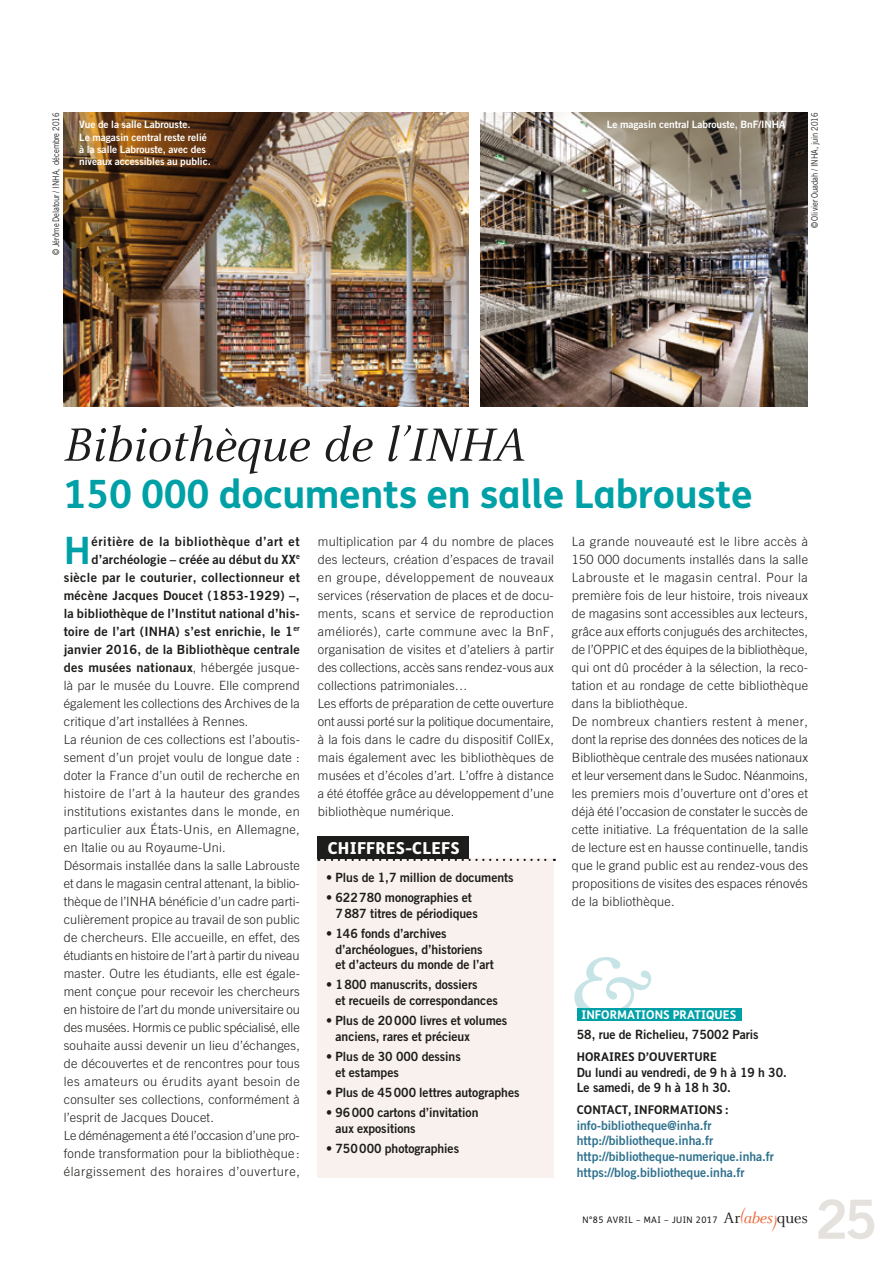
<style>
.page{position:relative;width:893px;height:1263px;background:#fff}
.page>*{position:absolute;margin:0;border:0;box-sizing:border-box;transform-origin:0 0}
.t1{font:85.5px "Yuplant Plantin Reg Ita";color:#c6e3e6}
.t2{font:54px "Trade Gothic Bold Two";color:#e5e1dd}
.t3{font:italic 51.45px "Celeste";color:#1d1d1b}
.t4{font:700 39px "FS Me";letter-spacing:-.01em;color:#00a0a7}
.t5{font:37.65px "Trade Gothic Bold Two";color:#00a0a7}
.t6{font:800 16.5px "FS Me";letter-spacing:.015em;color:#fff}
.t7{font:300 12.75px/18px "Trade Gothic";letter-spacing:.015em;color:#1d1d1b}
.t8{font:12.75px/15.8px "Trade Gothic Bold Two";letter-spacing:-.005em;color:#1d1d1b;scale:.96 1}
.t9{font:12.75px/18px "Trade Gothic Bold Two";letter-spacing:-.005em;color:#1d1d1b;text-align:justify}
.t10{font:12.75px/15.8px "Trade Gothic Bold Two";letter-spacing:-.005em;color:#2e718e;scale:.96 1}
.t11{font:12.75px "Trade Gothic Bold Two";letter-spacing:.015em;color:#1d1d1b}
.t12{font:12.75px "Trade Gothic Bold Two";letter-spacing:.04em;color:#1d1d1b}
.t13{font:700 12px "FS Me";letter-spacing:.005em;color:#1d1d1b}
.t14{font:700 12px "FS Me";letter-spacing:.005em;color:#fff}
.t15{font:10.2px/12.3px "Trade Gothic Bold Two";letter-spacing:-.005em;color:#fff}
.t16{font:9px "Trade Gothic";letter-spacing:-.005em;color:#1d1d1b;scale:.84 1}
.t17{font:9px "FS Me";letter-spacing:.05em;color:#1d1d1b}
.s1{font-family:"Trade Gothic";font-weight:300}
.s2{color:#1d1d1b}
.s3{font-family:"Celeste";font-size:16.5px}
.s4{font-family:"Celeste";font-style:italic;font-size:16.5px;color:#ec6839}
</style>
<div class="page">
<img style="left:481px;top:113px;width:327px;height:293px">
<img style="left:64px;top:113px;width:405px;height:293px">
<div style="left:577px;top:1008px;width:165px;height:13px;background:#00a0a7"></div>
<div style="left:317px;top:859px;width:237px;height:319px;background:#f9f1ed"></div>
<div style="left:317px;top:836px;width:152px;height:23px;background:#1d1d1b"></div>
<svg style="left:325px;top:859px;width:230px;height:2px"></svg>
<p class="t16" style="left:50px;top:255px;width:171px;rotate:-90deg">© Jérôme Delatour / INHA, décembre 2016</p>
<p class="t16" style="left:809px;top:228px;width:139px;rotate:-90deg">© Olivier Ouadah / INHA, juin 2016</p>
<p class="t15" style="left:79px;top:118px;width:113px">Vue de la salle Labrouste.</p>
<p class="t15" style="left:607px;top:118px;width:180px">Le magasin central Labrouste, BnF/INHA</p>
<p class="t15" style="left:79px;top:131px;width:133px">Le magasin central reste relié à la salle Labrouste, avec des niveaux accessibles au public.</p>
<h3 class="t3" style="left:64px;top:418px;width:462px">Bibiothèque de l’INHA</h3>
<h3 class="t4" style="left:64px;top:464px;width:690px">150 000 DOCUMENTS EN SALLE LABROUSTE</h3>
<h3 class="t5" style="left:64px;top:527px;width:22px">H</h3>
<p class="t12" style="left:92px;top:533px;width:210px">éritière de la bibliothèque d’art et</p>
<p class="t9" style="left:92px;top:550px;width:210px">d’archéologie – créée au début du XX<sup>e</sup></p>
<p class="t9" style="left:64px;top:568px;width:238px">siècle par le couturier, collectionneur et</p>
<p class="t11" style="left:64px;top:587px;width:237px">mécène Jacques Doucet (1853-1929) –,</p>
<p class="t9" style="left:64px;top:604px;width:237px">la bibliothèque de l’I nstitut national d’his-</p>
<p class="t9" style="left:64px;top:622px;width:89px">toire de l’art (INH</p>
<p class="t9" style="left:64px;top:622px;width:238px;text-indent:104px">A) s’est enrichie, le 1<sup>er </sup>janvier 2016, de la Bibliothèque centrale des musées nationaux<span class="s1">, hébergée jusque-</span></p>
<p class="t7" style="left:64px;top:676px;width:238px">là par le musée du Louvre. Elle comprend également les collections des Archives de la critique d’art installées à Rennes.<br>La réunion de ces collections est l’aboutis&shy;sement d’un projet voulu de longue date : doter la France d’un outil de recherche en histoire de l’art à la hauteur des grandes institutions existantes dans le monde, en particulier aux États-Unis, en Allemagne, en Italie ou au Royaume-Uni.<br>Désormais installée dans la salle Labrouste et dans le magasin central attenant, la biblio&shy;thèque de l’INHA bénéficie d’un cadre parti&shy;culièrement propice au travail de son public de chercheurs. Elle accueille, en effet, des étudiants en histoire de l’art à partir du niveau master. Outre les étudiants, elle est égale&shy;ment conçue pour recevoir les chercheurs en histoire de l’art du monde universitaire ou des musées. Hormis ce public spécialisé, elle souhaite aussi devenir un lieu d’échanges, de découvertes et de rencontres pour tous les amateurs ou érudits ayant besoin de consulter ses collections, conformément à l’esprit de Jacques Doucet.<br>Le déménagement a été l’occasion d’une pro&shy;fonde transformation pour la bibliothèque : élargissement des horaires d’ouverture,</p>
<p class="t7" style="left:318px;top:532px;width:238px">multiplication par 4 du nombre de places des lecteurs, création d’espaces de travail en groupe, développement de nouveaux services (réservation de places et de docu&shy;ments, scans et service de reproduction améliorés), carte commune avec la BnF, organisation de visites et d’ateliers à partir des collections, accès sans rendez-vous aux collections patrimoniales…<br>Les efforts de préparation de cette ouverture ont aussi porté sur la politique documentaire, à la fois dans le cadre du dispositif CollEx, mais également avec les bibliothèques de musées et d’écoles d’art. L’offre à distance a été étoffée grâce au développement d’une bibliothèque numérique.</p>
<p class="t7" style="left:572px;top:532px;width:238px">La grande nouveauté est le libre accès à 150 000 documents installés dans la salle Labrouste et le magasin central. Pour la première fois de leur histoire, trois niveaux de magasins sont accessibles aux lecteurs, grâce aux efforts conjugués des architectes, de l’OPPIC et des équipes de la bibliothèque, qui ont dû procéder à la sélection, la reco&shy;tation et au rondage de cette bibliothèque dans la bibliothèque.<br>De nombreux chantiers restent à mener, dont la reprise des données des notices de la Bibliothèque centrale des musées nationaux et leur versement dans le Sudoc. Néanmoins, les premiers mois d’ouverture ont d’ores et déjà été l’occasion de constater le succès de cette initiative. La fréquentation de la salle de lecture est en hausse continuelle, tandis que le grand public est au rendez-vous des propositions de visites des espaces rénovés de la bibliothèque.</p>
<p class="t6" style="left:318px;top:835px;width:144px"><span class="s2">C</span>CHIFFRES-CLEFS</p>
<p class="t8" style="left:326px;top:869px;width:197px">• Plus de 1,7 million de documents</p>
<p class="t8" style="left:335px;top:889px;width:150px;text-indent:-9px">• 622780 monographies et<br>7887 titres de périodiques</p>
<p class="t8" style="left:335px;top:925px;width:166px;text-indent:-9px">• 146 fonds d’archives d’archéologues, d’historiens et d’acteurs du monde de l’art</p>
<p class="t8" style="left:335px;top:977px;width:171px;text-indent:-9px">• 1800 manuscrits, dossiers<br>et recueils de correspondances</p>
<p class="t8" style="left:335px;top:1012px;width:181px;text-indent:-9px">• Plus de 20000 livres et volumes anciens, rares et précieux</p>
<p class="t8" style="left:335px;top:1048px;width:132px;text-indent:-9px">• Plus de 30 000 dessins et estampes</p>
<p class="t8" style="left:326px;top:1084px;width:203px">• Plus de 45000 lettres autographes</p>
<p class="t8" style="left:335px;top:1104px;width:150px;text-indent:-9px">• 96000 cartons d’invitation aux expositions</p>
<p class="t8" style="left:326px;top:1140px;width:140px">• 750000 photographies</p>
<h1 class="t1" style="left:568px;top:937px;width:82px">&amp;</h1>
<p class="t14" style="left:581px;top:1005px;width:156px">INFORMATIONS PRATIQUES</p>
<p class="t8" style="left:577px;top:1027px;width:191px">58, rue de Richelieu, 75002 Paris</p>
<p class="t13" style="left:577px;top:1047px;width:142px">HORAIRES D’OUVERTURE</p>
<p class="t8" style="left:577px;top:1064px;width:220px">Du lundi au vendredi, de 9 h à 19 h 30.<br>Le samedi, de 9 h à 18 h 30.</p>
<p class="t13" style="left:577px;top:1100px;width:153px">CONTACT, INFORMATIONS :</p>
<p class="t10" style="left:577px;top:1117px;width:207px">info-bibliotheque@inha.fr http://bibliotheque.inha.fr http://bibliotheque-numerique.inha.fr https://blog.bibliotheque.inha.fr</p>
<p class="t17" style="left:583px;top:1214px;width:227px">n°85 AVRIL – MAI – JUIN 2017 <span class="s3">Ar</span><sup>(</sup><span class="s4">abes)</span><span class="s3">ques</span></p>
<h2 class="t2" style="left:815px;top:1186px;width:63px">25</h2>
</div>
